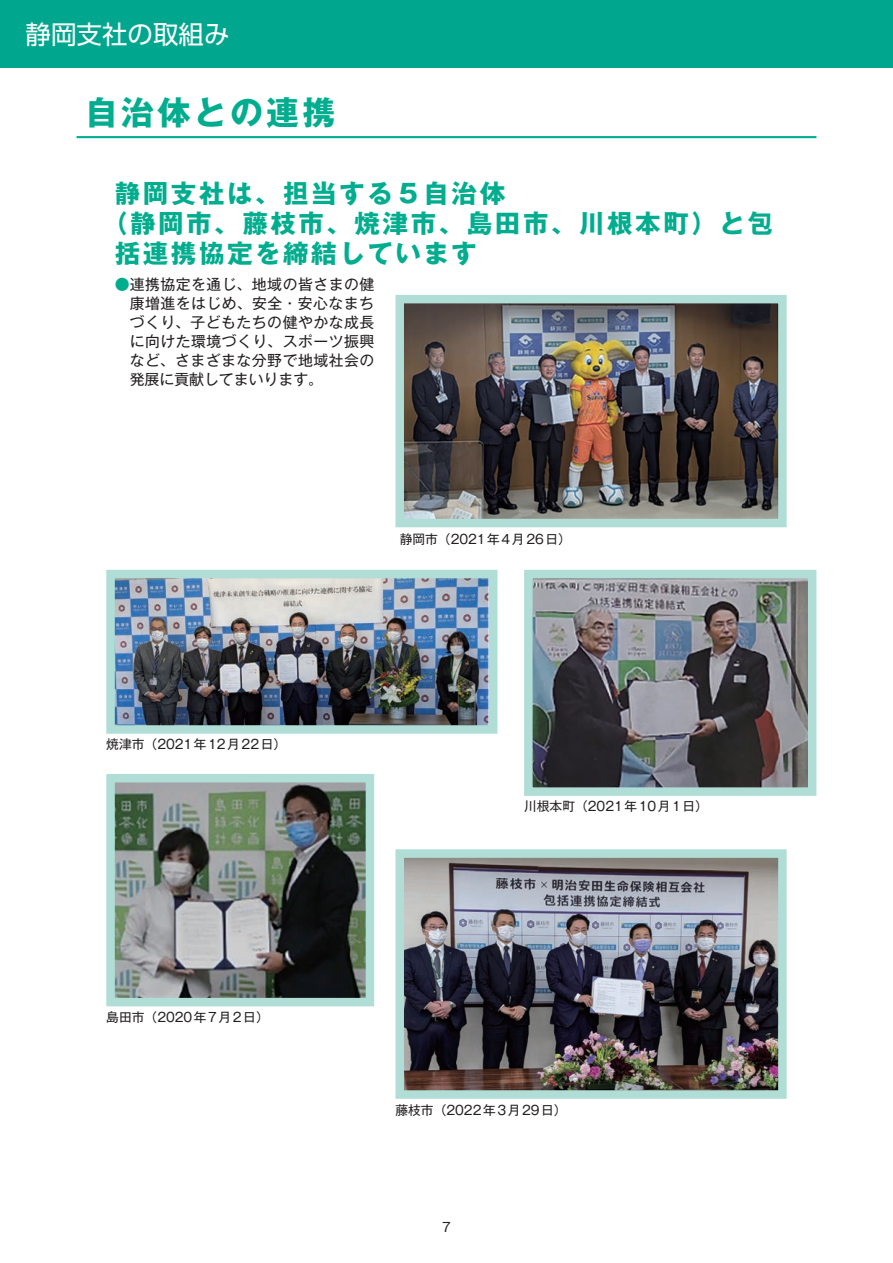
<style>
.page{position:relative;width:893px;height:1263px;background:#fff}
.page>*{position:absolute;margin:0;border:0;box-sizing:border-box;transform-origin:0 0}
.t1{font:33px "Gothic MB101 Pr 6 Bold 90 pv RKSJ H";letter-spacing:.1em;color:#00ad8e}
.t2{font:25.5px "Gothic MB101 Pr 6 Bold 90 pv RKSJ H";letter-spacing:.1em;color:#00ad8e}
.t3{font:25.5px "UD Shin Go Pro Regular 90 pv RKSJ H";color:#fff}
.t4{font:14.85px/19.2px "Gothic MB101 Pr 6 Regular 90 pv RKSJ H";letter-spacing:.03em;color:#231f20;text-align:justify}
.t5{font:12.75px "Gothic MB101 Pr 6 Regular 90 pv RKSJ H";color:#231f20}
.t6{font:12.75px "Gothic MB101 Pr 6 Regular 90 pv RKSJ H";letter-spacing:.065em;color:#231f20}
.s1{color:#00ad8e}
</style>
<div class="page">
<div style="left:0;top:0;width:893px;height:68px;background:#00a78e"></div>
<hr style="left:77px;top:136px;width:739px;height:2px;background:#00ad8e">
<img style="left:395px;top:849px;width:392px;height:250px">
<img style="left:106px;top:774px;width:269px;height:233px">
<img style="left:106px;top:569px;width:392px;height:165px">
<img style="left:524px;top:569px;width:293px;height:227px">
<img style="left:395px;top:295px;width:392px;height:233px">
<h2 class="t3" style="left:26px;top:25px;width:206px">静岡支社の取組み</h2>
<h1 class="t1" style="left:85px;top:100px;width:252px">自治体との連携</h1>
<h2 class="t2" style="left:115px;top:184px;width:392px">静岡支社は、担当する５自治体</h2>
<h2 class="t2" style="left:102px;top:214px;width:672px">（静岡市、藤枝市、焼津市、島田市、川根本町）と包</h2>
<h2 class="t2" style="left:115px;top:244px;width:364px">括連携協定を締結しています</h2>
<p class="t4" style="left:130px;top:276px;width:246px;text-indent:-15px"><span class="s1">●</span>連携協定を通じ、地域の皆さまの健康増進をはじめ、安全・安心なまちづくり、子どもたちの健やかな成長に向けた環境づくり、スポーツ振興など、さまざまな分野で地域社会の発展に貢献してまいります。</p>
<p class="t5" style="left:400px;top:534px;width:173px">静岡市（2021年4月26日）</p>
<p class="t5" style="left:106px;top:739px;width:181px">焼津市（2021年12月22日）</p>
<p class="t5" style="left:524px;top:801px;width:185px">川根本町（2021年10月1日）</p>
<p class="t6" style="left:106px;top:1012px;width:164px">島田市（2020年7月2日）</p>
<p class="t5" style="left:395px;top:1105px;width:173px">藤枝市（2022年3月29日）</p>
<p class="t5" style="left:442px;top:1222px;width:10px">7</p>
</div>
